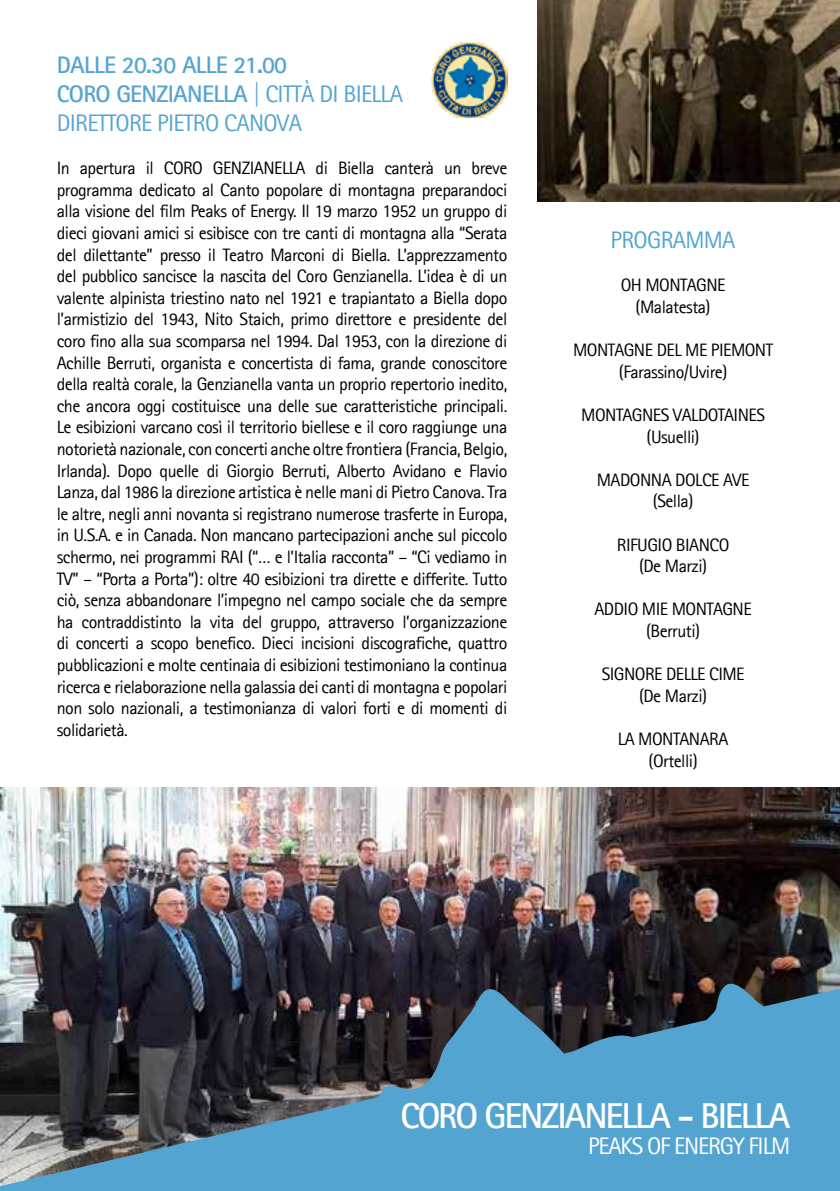
<style>
.page{position:relative;width:840px;height:1191px;background:#fff}
.page>*{position:absolute;margin:0;border:0;box-sizing:border-box;transform-origin:0 0}
.t1{font:700 36px "Agfa Rotis Sans Serif";letter-spacing:-.06em;color:#fff}
.t2{font:24px/28.8px "Agfa Rotis Sans Serif";letter-spacing:-.03em;color:#54a4d2}
.t3{font:24px "Agfa Rotis Sans Serif";letter-spacing:-.05em;color:#fff}
.t4{font:18px/21.6px "Agfa Rotis Sans Serif";letter-spacing:-.03em;color:#000;text-align:center}
.s1{font-weight:700}
</style>
<div class="page">
<img style="left:0;top:787px;width:839px;height:201px">
<svg style="left:0;top:988px;width:170px;height:203px;background:#485159"></svg>
<svg style="left:170px;top:974px;width:669px;height:217px;background:#457593"></svg>
<img style="left:537px;top:0;width:302px;height:201px">
<img style="left:431px;top:41px;width:76px;height:77px">
<h2 class="t2" style="left:57px;top:51px;width:347px"><span class="s1">DALLE 20.30 ALLE 21.00<br>CORO GENZIANELLA</span> | CITTÀ DI BIELLA<br>DIRETTORE PIETRO CANOVA</h2>
<p class="t4" style="left:57px;top:157px;width:452px;text-align:justify">In apertura il CORO GENZIANELLA di Biella canterà un breve programma dedicato al Canto popolare di montagna preparandoci alla visione del film Peaks of Energy. Il 19 marzo 1952 un gruppo di dieci giovani amici si esibisce con tre canti di montagna alla “Serata del dilettante” presso il Teatro Marconi di Biella. L’apprezzamento del pubblico sancisce la nascita del Coro Genzianella. L’idea è di un valente alpinista triestino nato nel 1921 e trapiantato a Biella dopo l’armistizio del 1943, Nito Staich, primo direttore e presidente del coro fino alla sua scomparsa nel 1994. Dal 1953, con la direzione di Achille Berruti, organista e concertista di fama, grande conoscitore della realtà corale, la Genzianella vanta un proprio repertorio inedito, che ancora oggi costituisce una delle sue caratteristiche principali.<br>Le esibizioni varcano così il territorio biellese e il coro raggiunge una notorietà nazionale, con concerti anche oltre frontiera (Francia, Belgio, Irlanda). Dopo quelle di Giorgio Berruti, Alberto Avidano e Flavio Lanza, dal 1986 la direzione artistica è nelle mani di Pietro Canova. Tra le altre, negli anni novanta si registrano numerose trasferte in Europa, in U.S.A. e in Canada. Non mancano partecipazioni anche sul piccolo schermo, nei programmi RAI (“… e l’Italia racconta” – “Ci vediamo in TV” – “Porta a Porta”): oltre 40 esibizioni tra dirette e differite. Tutto ciò, senza abbandonare l’impegno nel campo sociale che da sempre ha contraddistinto la vita del gruppo, attraverso l’organizzazione di concerti a scopo benefico. Dieci incisioni discografiche, quattro pubblicazioni e molte centinaia di esibizioni testimoniano la continua ricerca e rielaborazione nella galassia dei canti di montagna e popolari non solo nazionali, a testimonianza di valori forti e di momenti di solidarietà.</p>
<h2 class="t2" style="left:610px;top:225px;width:126px">PROGRAMMA</h2>
<p class="t4" style="left:620px;top:274px;width:106px">OH MONTAGNE (Malatesta)</p>
<p class="t4" style="left:573px;top:339px;width:201px">MONTAGNE DEL ME PIEMONT (Farassino/Uvire)</p>
<p class="t4" style="left:581px;top:404px;width:185px">MONTAGNES VALDOTAINES (Usuelli)</p>
<p class="t4" style="left:596px;top:469px;width:154px">MADONNA DOLCE AVE (Sella)</p>
<p class="t4" style="left:616px;top:533px;width:114px">RIFUGIO BIANCO (De Marzi)</p>
<p class="t4" style="left:594px;top:598px;width:159px">ADDIO MIE MONTAGNE (Berruti)</p>
<p class="t4" style="left:601px;top:663px;width:144px">SIGNORE DELLE CIME (De Marzi)</p>
<p class="t4" style="left:617px;top:728px;width:112px">LA MONTANARA (Ortelli)</p>
<h1 class="t1" style="left:400px;top:1093px;width:391px">CORO GENZIANELLA - BIELLA</h1>
<h2 class="t3" style="left:587px;top:1131px;width:204px">PEAKS OF ENERGY FILM</h2>
</div>
